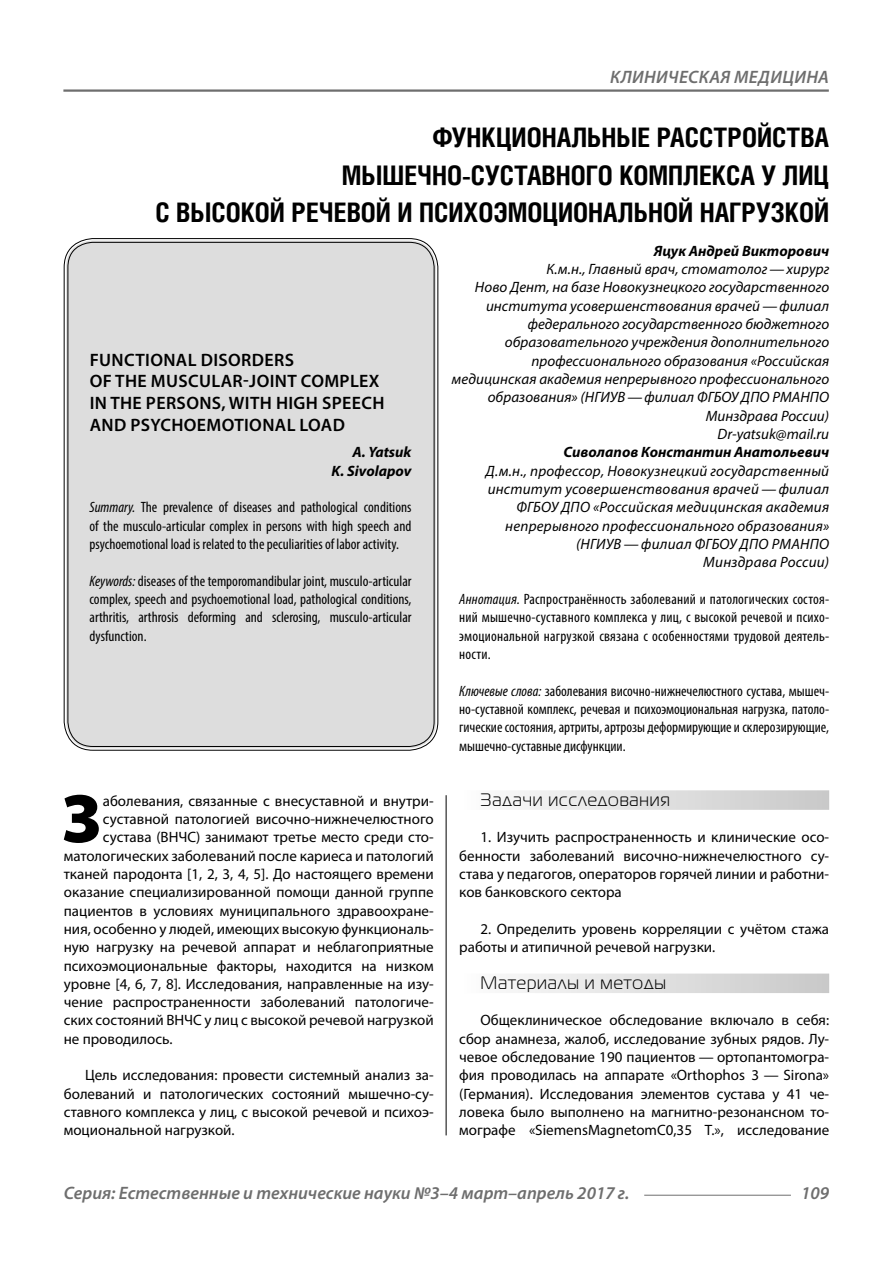
<style>
.page{position:relative;width:893px;height:1263px;background:#fff}
.page>*{position:absolute;margin:0;border:0;box-sizing:border-box;transform-origin:0 0}
.Bukvica{font:900 69.3px "Myriad Pro";color:#000}
.Header{font:700 27px/37.5px "Helios Cond";color:#000;text-align:right}
.Header-eng{font:600 18px/21.6px "Myriad Pro";letter-spacing:.02em;color:#000}
.t1{font:italic 600 18px "Myriad Pro";color:#6e6e6e}
.Subheader{font:18px "Magistral C";letter-spacing:.05em;color:#000}
.t2{font:italic 600 18px "Myriad Pro";letter-spacing:.02em;color:#6e6e6e}
.Normal{font:15px/18.3px "Myriad Pro";color:#000;text-align:justify}
.Bukvica-2{font:15px "Myriad Pro";color:#000}
.Author-doc{font:italic 15px/18.3px "Myriad Pro";letter-spacing:.005em;color:#000;text-align:right}
.Annotation-rus{font:condensed 15px/18.3px "Myriad Pro";letter-spacing:.005em;color:#000;text-align:justify}
.Annotation-eng{font:condensed 15px/18.3px "Myriad Pro";color:#000;text-align:justify}
.Author{font:italic 700 15px "Myriad Pro";color:#000}
.Author-eng{font:italic 700 15px "Myriad Pro";color:#000}
.s1{font-style:italic}
</style>
<div class="page">
<hr style="left:63px;top:89px;width:766px;height:3px;background:#6e6e6e">
<hr style="left:644px;top:1195px;width:147px;height:1px;background:#6e6e6e">
<div style="left:459px;top:790px;width:370px;height:20px;background:linear-gradient(to right,#fdfdfd,#c8c8c8)"></div>
<div style="left:459px;top:973px;width:370px;height:20px;background:linear-gradient(to right,#fdfdfd,#c8c8c8)"></div>
<div style="left:66px;top:240px;width:370px;height:508px;background:#ddd;border-radius:27px"></div>
<hr style="left:446px;top:795px;width:1px;height:340px;background:#000">
<p class="t2" style="left:610px;top:66px;width:220px">КЛИНИЧЕСКАЯ МЕДИЦИНА</p>
<p class="Header" style="left:155px;top:118px;width:675px">ФУНКЦИОНАЛЬНЫЕ РАССТРОЙСТВА<br>МЫШЕЧНО-СУСТАВНОГО КОМПЛЕКСА У ЛИЦ<br>С ВЫСОКОЙ РЕЧЕВОЙ И ПСИХОЭМОЦИОНАЛЬНОЙ НАГРУЗКОЙ</p>
<p class="Author" style="left:654px;top:241px;width:177px">Яцук Андрей Викторович</p>
<p class="Author-doc" style="left:451px;top:260px;width:379px">К.м.н., Главный врач, стоматолог—хирург<br>Ново Дент, на базе Новокузнецкого государственного института усовершенствования врачей—филиал федерального государственного бюджетного образовательного учреждения дополнительного профессионального образования «Российская медицинская академия непрерывного профессионального образования» (НГИУВ—филиал ФГБОУ ДПО РМАНПО Минздрава России)</p>
<p class="Author-doc" style="left:718px;top:425px;width:113px">Dr-yatsuk@mail.ru</p>
<p class="Author" style="left:563px;top:443px;width:267px">Сиволапов Константин Анатольевич</p>
<p class="Author-doc" style="left:486px;top:461px;width:345px">Д.м.н., профессор, Новокузнецкий государственный институт усовершенствования врачей—филиал ФГБОУ ДПО «Российская медицинская академия непрерывного профессионального образования» (НГИУВ—филиал ФГБОУ ДПО РМАНПО<br>Минздрава России)</p>
<p class="Annotation-rus" style="left:459px;top:590px;width:371px"><span class="s1">Аннотация.</span> Распространённость заболеваний и патологических состоя&shy;ний мышечно-суставного комплекса у лиц, с высокой речевой и психо&shy;эмоциональной нагрузкой связана с особенностями трудовой деятель&shy;ности.</p>
<p class="Annotation-rus" style="left:459px;top:681px;width:371px"><span class="s1">Ключевые слова:</span> заболевания височно-нижнечелюстного сустава, мышеч&shy;но-суставной комплекс, речевая и психоэмоциональная нагрузка, патоло&shy;гические состояния, артриты, артрозы деформирующие и склерозирующие, мышечно-суставные дисфункции.</p>
<p class="Header-eng" style="left:90px;top:348px;width:296px">FUNCTIONAL DISORDERS<br>OF THE MUSCULAR-JOINT COMPLEX<br>IN THE PERSONS, WITH HIGH SPEECH<br>AND PSYCHOEMOTIONAL LOAD</p>
<p class="Author-eng" style="left:352px;top:443px;width:61px">A. Yatsuk</p>
<p class="Author-eng" style="left:332px;top:461px;width:81px">K. Sivolapov</p>
<p class="Annotation-eng" style="left:90px;top:498px;width:323px"><span class="s1">Summary.</span> The prevalence of diseases and pathological conditions of the musculo-articular complex in persons with high speech and psychoemotional load is related to the peculiarities of labor activity.</p>
<p class="Annotation-eng" style="left:90px;top:571px;width:324px"><span class="s1">Keywords:</span> diseases of the temporomandibular joint, musculo-articular complex, speech and psychoemotional load, pathological conditions, arthritis, arthrosis deforming and sclerosing, musculo-articular dysfunction.</p>
<p class="Bukvica" style="left:62px;top:772px;width:41px">З</p>
<p class="Bukvica-2" style="left:103px;top:791px;width:332px">аболевания, связанные с внесуставной и внутри-</p>
<p class="Bukvica-2" style="left:103px;top:810px;width:332px">суставной патологией височно-нижнечелюстного</p>
<p class="Bukvica-2" style="left:103px;top:828px;width:332px">сустава (ВНЧС) занимают третье место среди сто-</p>
<p class="Bukvica-2" style="left:64px;top:846px;width:371px">матологических заболеваний после кариеса и патологий</p>
<p class="Bukvica-2" style="left:64px;top:864px;width:371px">тканей пародонта [1, 2, 3, 4, 5]. До настоящего времени</p>
<p class="Bukvica-2" style="left:64px;top:883px;width:371px">оказание специализированной помощи данной группе</p>
<p class="Bukvica-2" style="left:64px;top:901px;width:371px">пациентов в условиях муниципального здравоохране-</p>
<p class="Bukvica-2" style="left:64px;top:919px;width:371px">ния, особенно у людей, имеющих высокую функциональ-</p>
<p class="Bukvica-2" style="left:64px;top:938px;width:371px">ную нагрузку на речевой аппарат и неблагоприятные</p>
<p class="Bukvica-2" style="left:64px;top:956px;width:371px">психоэмоциональные факторы, находится на низком</p>
<p class="Bukvica-2" style="left:64px;top:974px;width:371px">уровне [4, 6, 7, 8]. Исследования, направленные на изу-</p>
<p class="Bukvica-2" style="left:64px;top:993px;width:371px">чение распространенности заболеваний патологиче-</p>
<p class="Bukvica-2" style="left:64px;top:1011px;width:371px">ских состояний ВНЧС у лиц с высокой речевой нагрузкой</p>
<p class="Bukvica-2" style="left:64px;top:1029px;width:110px">не проводилось.</p>
<p class="Normal" style="left:64px;top:1066px;width:371px;text-indent:21px">Цель исследования: провести системный анализ за&shy;болеваний и патологических состояний мышечно-су&shy;ставного комплекса у лиц, с высокой речевой и психоэ&shy;моциональной нагрузкой.</p>
<p class="Subheader" style="left:480px;top:790px;width:191px">Задачи исследования</p>
<p class="Normal" style="left:459px;top:828px;width:371px;text-indent:21px">1. Изучить распространенность и клинические осо&shy;бенности заболеваний височно-нижнечелюстного су&shy;става у педагогов, операторов горячей линии и работни&shy;ков банковского сектора</p>
<p class="Normal" style="left:459px;top:919px;width:371px;text-indent:21px">2. Определить уровень корреляции с учётом стажа работы и атипичной речевой нагрузки.</p>
<p class="Subheader" style="left:480px;top:973px;width:187px">Материалы и методы</p>
<p class="Normal" style="left:459px;top:1011px;width:371px;text-indent:21px">Общеклиническое обследование включало в себя: сбор анамнеза, жалоб, исследование зубных рядов. Лу&shy;чевое обследование 190 пациентов — ортопантомогра&shy;фия проводилась на аппарате «Orthophos 3 — Sirona» (Германия). Исследования элементов сустава у 41 че&shy;ловека было выполнено на магнитно-резонансном то&shy;мографе «SiemensMagnetomC0,35 T.», исследование</p>
<p class="t1" style="left:64px;top:1182px;width:567px">Серия: Естественные и технические науки №3–4 март–апрель 2017 г.</p>
<p class="t1" style="left:801px;top:1182px;width:30px">109</p>
</div>
